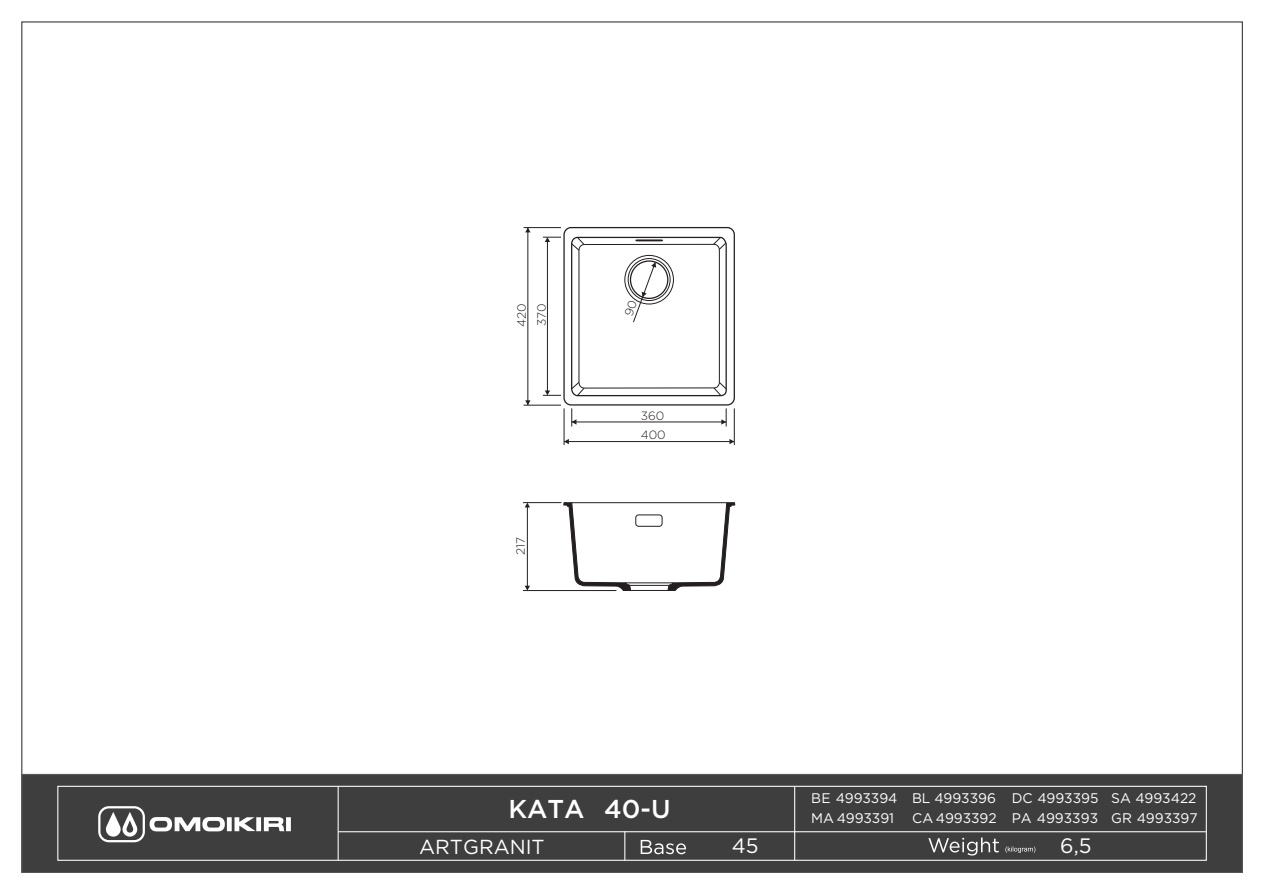
<style>
.page{position:relative;width:1263px;height:893px;background:#fff}
.page>*{position:absolute;margin:0;border:0;box-sizing:border-box;transform-origin:0 0}
.t1{font:500 25.8px "Gotham Pro";color:#fff}
.t2{font:20.85px "Gotham Pro";color:#fff}
.t3{font:20.25px "Gotham Pro";color:#fff}
.t4{font:13.95px "Gotham Pro";color:#fff}
.t5{font:300 12px/19.8px "Gotham Pro";color:#231f20}
</style>
<div class="page">
<div style="left:22px;top:774px;width:1220px;height:99px;background:#3e3e3f;border:1px solid #57585a"></div>
<hr style="left:338px;top:831px;width:868px;height:1px;background:#fff">
<hr style="left:338px;top:786px;width:1px;height:74px;background:#fff">
<svg style="left:98px;top:806px;width:193px;height:36px"></svg>
<svg style="left:624px;top:831px;width:1px;height:28px"></svg>
<svg style="left:641px;top:840px;width:45px;height:14px"></svg>
<svg style="left:928px;top:837px;width:71px;height:18px"></svg>
<svg style="left:1005px;top:846px;width:30px;height:7px"></svg>
<div style="left:57px;top:786px;width:1150px;height:75px;border:1px solid #fff"></div>
<hr style="left:794px;top:786px;width:1px;height:74px;background:#fff">
<hr style="left:523px;top:502px;width:38px;height:1px;background:#231f20">
<hr style="left:523px;top:590px;width:93px;height:1px;background:#231f20">
<hr style="left:527px;top:505px;width:1px;height:84px;background:#231f20">
<svg style="left:563px;top:502px;width:68px;height:89px"></svg>
<svg style="left:667px;top:502px;width:68px;height:89px"></svg>
<hr style="left:572px;top:502px;width:155px;height:1px;background:#231f20">
<hr style="left:630px;top:590px;width:38px;height:1px;background:#231f20">
<hr style="left:629px;top:585px;width:40px;height:1px;background:#231f20">
<hr style="left:625px;top:583px;width:48px;height:1px;background:#231f20">
<svg style="left:525px;top:586px;width:5px;height:4px"></svg>
<svg style="left:525px;top:503px;width:5px;height:4px"></svg>
<div style="left:635px;top:515px;width:27px;height:11px;border:1px solid #231f20;border-radius:3px"></div>
<hr style="left:547px;top:240px;width:1px;height:153px;background:#231f20">
<hr style="left:528px;top:228px;width:1px;height:177px;background:#231f20">
<hr style="left:523px;top:227px;width:38px;height:1px;background:#231f20">
<hr style="left:523px;top:405px;width:38px;height:1px;background:#231f20">
<hr style="left:564px;top:441px;width:170px;height:1px;background:#231f20">
<hr style="left:564px;top:408px;width:1px;height:37px;background:#231f20">
<hr style="left:734px;top:408px;width:1px;height:37px;background:#231f20">
<hr style="left:572px;top:422px;width:154px;height:1px;background:#231f20">
<div style="left:563px;top:227px;width:172px;height:179px;border:1px solid #231f20;border-radius:7px"></div>
<svg style="left:721px;top:408px;width:6px;height:18px"></svg>
<svg style="left:571px;top:408px;width:5px;height:18px"></svg>
<svg style="left:564px;top:439px;width:5px;height:5px"></svg>
<svg style="left:543px;top:390px;width:18px;height:6px"></svg>
<svg style="left:525px;top:400px;width:5px;height:5px"></svg>
<svg style="left:729px;top:439px;width:5px;height:5px"></svg>
<svg style="left:543px;top:237px;width:18px;height:5px"></svg>
<svg style="left:525px;top:228px;width:5px;height:4px"></svg>
<svg style="left:571px;top:236px;width:156px;height:161px"></svg>
<p class="t5" style="left:512px;top:327px;width:25px;rotate:-90deg">420<br>370</p>
<p class="t5" style="left:511px;top:555px;width:20px;rotate:-90deg">217</p>
<p class="t5" style="left:641px;top:406px;width:25px">360</p>
<p class="t5" style="left:641px;top:425px;width:27px">400</p>
<h1 class="t1" style="left:508px;top:794px;width:164px">KATA 40-U</h1>
<p class="t4" style="left:811px;top:791px;width:88px">BE 4993394</p>
<p class="t4" style="left:912px;top:791px;width:286px">BL 4993396 DC 4993395 SA 4993422</p>
<p class="t4" style="left:811px;top:810px;width:85px">MA 4993391</p>
<p class="t4" style="left:912px;top:810px;width:287px">CA 4993392 PA 4993393 GR 4993397</p>
<h3 class="t3" style="left:419px;top:836px;width:127px">ARTGRANIT</h3>
<h2 class="t2" style="left:732px;top:834px;width:28px">45</h2>
<h2 class="t2" style="left:1060px;top:834px;width:33px">6,5</h2>
</div>
